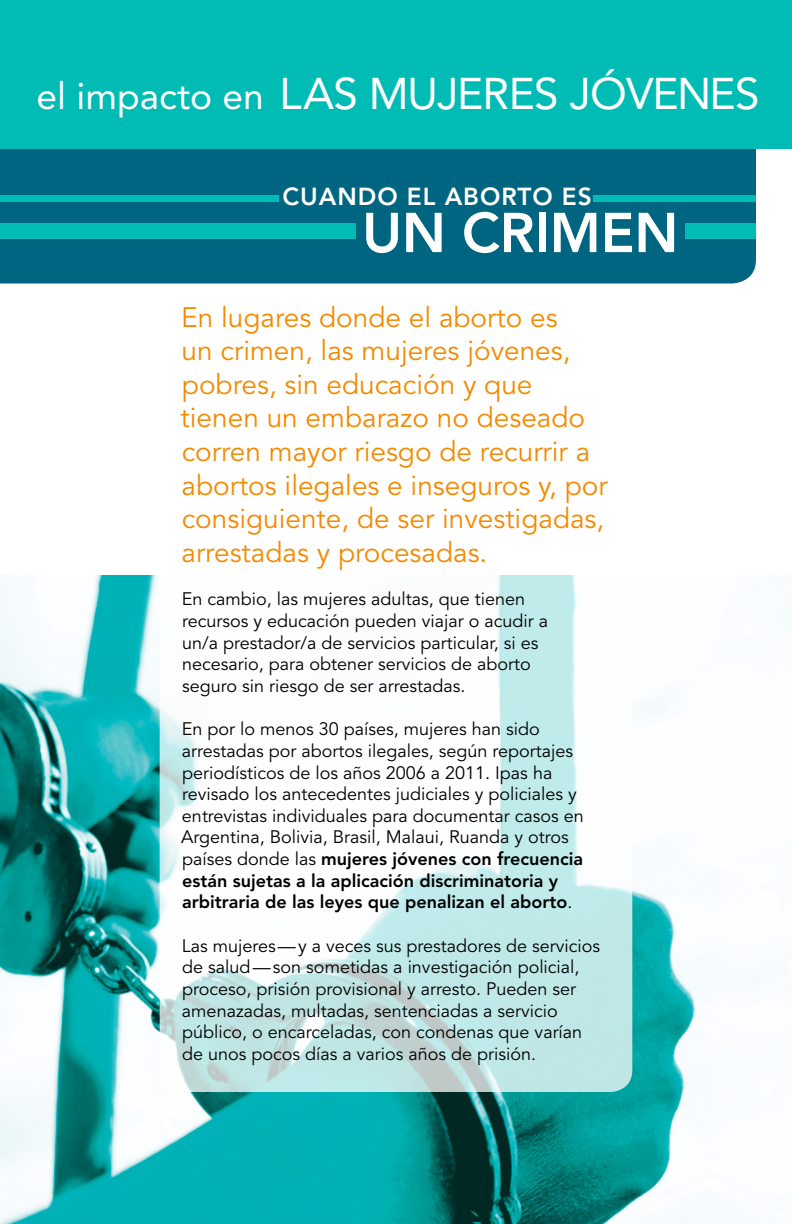
<style>
.page{position:relative;width:792px;height:1224px;background:#fff}
.page>*{position:absolute;margin:0;border:0;box-sizing:border-box;transform-origin:0 0}
.t1{font:800 55.6px "Avenir LT Std";letter-spacing:-.005em;color:#fff}
.t2{font:44px "Avenir LT Std";letter-spacing:-.015em;color:#fff}
.t3{font:28px/33.6px "Avenir LT Std";color:#f38a00}
.t4{font:800 24.4px "Avenir LT Std";letter-spacing:.04em;color:#fff}
.t5{font:18px/21.6px "Avenir LT Std";color:#000}
.s1{font-size:37.2px}
.s2{font-weight:800}
</style>
<div class="page">
<img style="left:0;top:575px;width:757px;height:649px">
<svg style="left:160px;top:575px;width:472px;height:517px"></svg>
<div style="left:0;top:149px;width:756px;height:135px;background:#006580"></div>
<div style="left:0;top:0;width:792px;height:149px;background:#00bcb4"></div>
<div style="left:0;top:223px;width:756px;height:16px;background:#00bcb4"></div>
<div style="left:0;top:195px;width:756px;height:6px;background:#00bcb4"></div>
<div style="left:280px;top:187px;width:313px;height:23px;background:#006580"></div>
<div style="left:356px;top:206px;width:329px;height:50px;background:#006580"></div>
<h2 class="t2" style="left:36px;top:68px;width:725px"><span class="s1">EL IMPACTO EN</span> LAS MUJERES JÓVENES</h2>
<h3 class="t4" style="left:282px;top:182px;width:311px">CUANDO EL ABORTO ES</h3>
<h1 class="t1" style="left:362px;top:200px;width:318px">UN CRIMEN</h1>
<p class="t3" style="left:181px;top:301px;width:429px">En lugares donde el aborto es<br>un crimen, las mujeres jóvenes, pobres, sin educación y que tienen un embarazo no deseado corren mayor riesgo de recurrir a abortos ilegales e inseguros y, por consiguiente, de ser investigadas, arrestadas y procesadas.</p>
<p class="t5" style="left:182px;top:589px;width:368px">En cambio, las mujeres adultas, que tienen recursos y educación pueden viajar o acudir a un/a prestador/a de servicios particular, si es necesario, para obtener servicios de aborto seguro sin riesgo de ser arrestadas.</p>
<p class="t5" style="left:181px;top:719px;width:404px">En por lo menos 30 países, mujeres han sido arrestadas por abortos ilegales, según reportajes periodísticos de los años 2006 a 2011. Ipas ha revisado los antecedentes judiciales y policiales y entrevistas individuales para documentar casos en Argentina, Bolivia, Brasil, Malaui, Ruanda y otros países donde las <span class="s2">mujeres jóvenes con frecuencia están sujetas a la aplicación discriminatoria y arbitraria de las leyes que penalizan el aborto</span>.</p>
<p class="t5" style="left:182px;top:935px;width:420px">Las mujeres—y a veces sus prestadores de servicios de salud—son sometidas a investigación policial, proceso, prisión provisional y arresto. Pueden ser amenazadas, multadas, sentenciadas a servicio público, o encarceladas, con condenas que varían de unos pocos días a varios años de prisión.</p>
</div>
